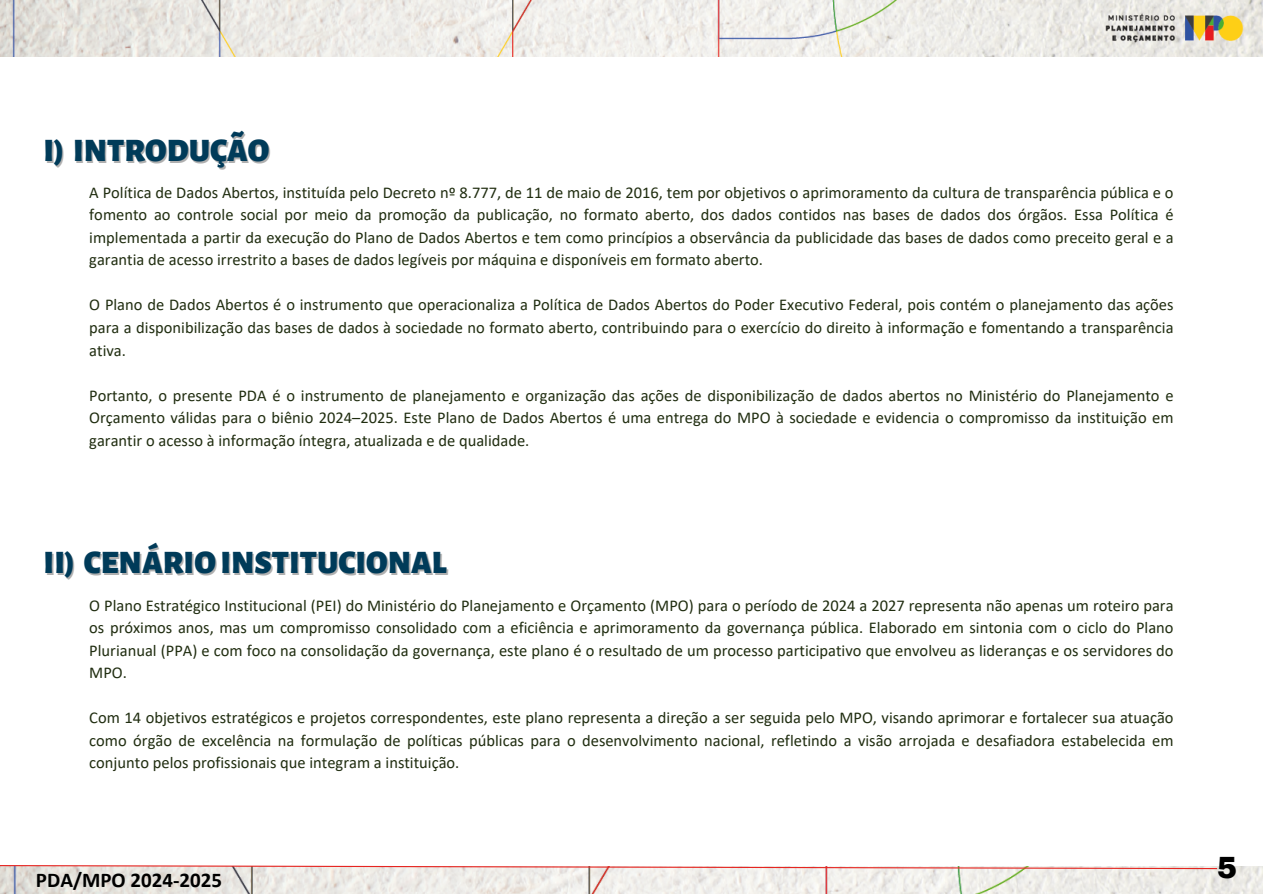
<style>
.page{position:relative;width:1263px;height:894px;background:#fff}
.page>*{position:absolute;margin:0;border:0;box-sizing:border-box;transform-origin:0 0}
.t1{font:900 33px "Alegreya Sans";color:#003b59}
.t2{font:900 30px "Archivo";color:#000}
.t3{font:700 21px "Calibri";color:#000}
.t4{font:16.5px/22.5px "Calibri";color:#202d10;text-align:justify}
.s1{color:rgb(57 57 57/.4)}
</style>
<div class="page">
<img style="left:0;top:0;width:1263px;height:56px">
<img style="left:0;top:866px;width:1263px;height:27px">
<svg style="left:0;top:865px;width:1218px;height:4px"></svg>
<p class="t1" style="left:45px;top:135px;width:226px"><span class="s1">I)</span> INTRODUÇÃO</p>
<p class="t4" style="left:89px;top:182px;width:1086px">A Política de Dados Abertos, instituída pelo Decreto nº 8.777, de 11 de maio de 2016, tem por objetivos o aprimoramento da cultura de transparência pública e o fomento ao controle social por meio da promoção da publicação, no formato aberto, dos dados contidos nas bases de dados dos órgãos. Essa Política é implementada a partir da execução do Plano de Dados Abertos e tem como princípios a observância da publicidade das bases de dados como preceito geral e a garantia de acesso irrestrito a bases de dados legíveis por máquina e disponíveis em formato aberto.</p>
<p class="t4" style="left:89px;top:295px;width:1086px">O Plano de Dados Abertos é o instrumento que operacionaliza a Política de Dados Abertos do Poder Executivo Federal, pois contém o planejamento das ações para a disponibilização das bases de dados à sociedade no formato aberto, contribuindo para o exercício do direito à informação e fomentando a transparência ativa.</p>
<p class="t4" style="left:89px;top:385px;width:1086px">Portanto, o presente PDA é o instrumento de planejamento e organização das ações de disponibilização de dados abertos no Ministério do Planejamento e Orçamento válidas para o biênio 2024–2025. Este Plano de Dados Abertos é uma entrega do MPO à sociedade e evidencia o compromisso da instituição em garantir o acesso à informação íntegra, atualizada e de qualidade.</p>
<p class="t1" style="left:45px;top:547px;width:403px"><span class="s1">II)</span> CENÁRIOINSTITUCIONAL</p>
<p class="t4" style="left:89px;top:595px;width:1086px">O Plano Estratégico Institucional (PEI) do Ministério do Planejamento e Orçamento (MPO) para o período de 2024 a 2027 representa não apenas um roteiro para os próximos anos, mas um compromisso consolidado com a eficiência e aprimoramento da governança pública. Elaborado em sintonia com o ciclo do Plano Plurianual (PPA) e com foco na consolidação da governança, este plano é o resultado de um processo participativo que envolveu as lideranças e os servidores do MPO.</p>
<p class="t4" style="left:89px;top:707px;width:1086px">Com 14 objetivos estratégicos e projetos correspondentes, este plano representa a direção a ser seguida pelo MPO, visando aprimorar e fortalecer sua atuação como órgão de excelência na formulação de políticas públicas para o desenvolvimento nacional, refletindo a visão arrojada e desafiadora estabelecida em conjunto pelos profissionais que integram a instituição.</p>
<p class="t3" style="left:36px;top:870px;width:188px">PDA/MPO 2024-2025</p>
<p class="t2" style="left:1217px;top:851px;width:22px">5</p>
</div>
